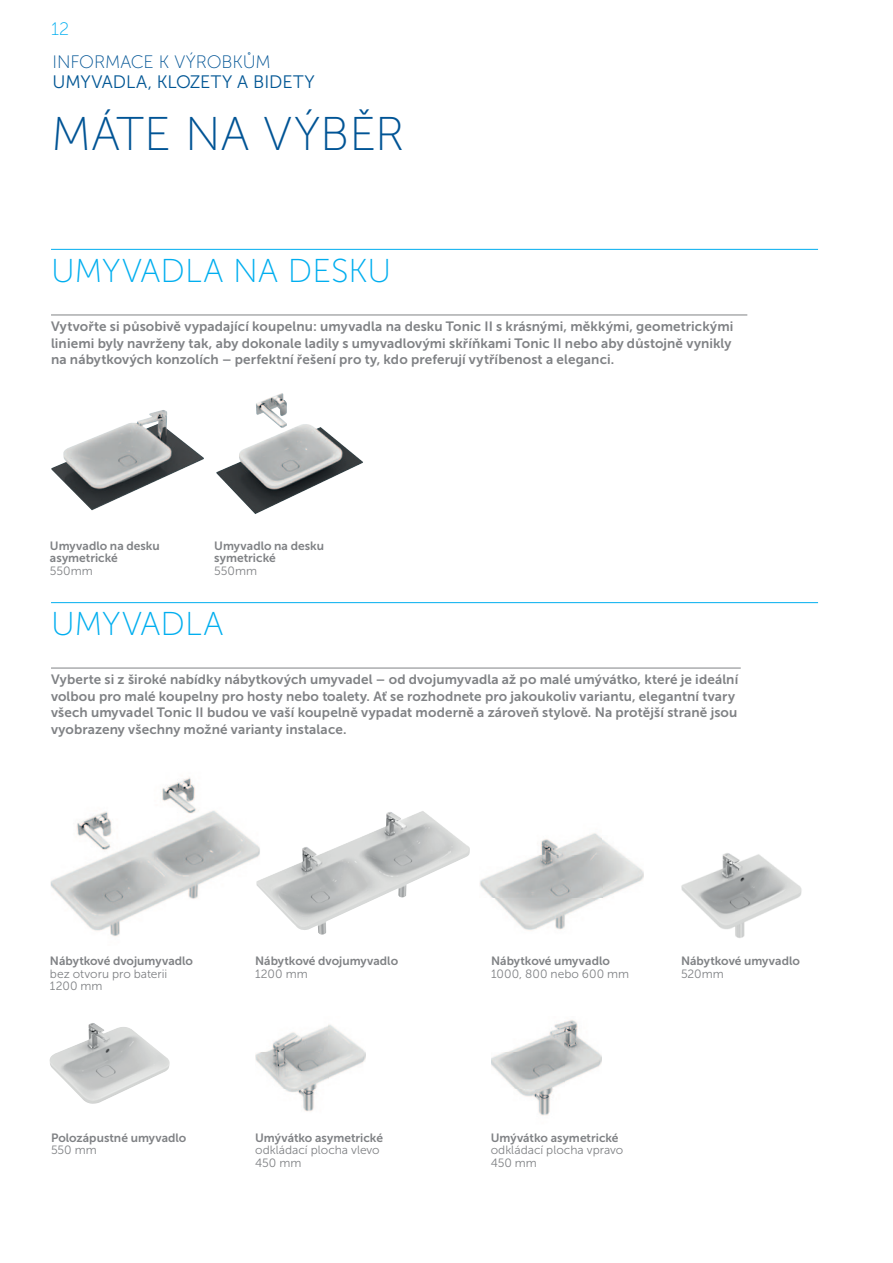
<style>
.page{position:relative;width:893px;height:1263px;background:#fff}
.page>*{position:absolute;margin:0;border:0;box-sizing:border-box;transform-origin:0 0}
.t1{font:47.25px "Museo Sans 100";color:#005495}
.t2{font:33px "Museo Sans 100";color:#00aeef}
.t3{font:18px "Museo Sans 300";letter-spacing:-.005em;color:#015694}
.t4{font:18px "Museo Sans 100";letter-spacing:-.01em;color:#005495}
.t5{font:18px "Museo Sans 100";color:#00aeef}
.t6{font:13.5px/16.5px "Museo Sans 700";letter-spacing:.01em;color:#808285}
.t7{font:12px/12.3px "Museo Sans 700";color:#808285}
.t8{font:12px/12.3px "Museo Sans 300";letter-spacing:.005em;color:#808285}
</style>
<div class="page">
<img style="left:216px;top:393px;width:147px;height:121px">
<img style="left:255px;top:1024px;width:110px;height:88px">
<img style="left:491px;top:1020px;width:110px;height:96px">
<img style="left:51px;top:410px;width:153px;height:100px">
<img style="left:50px;top:1023px;width:120px;height:81px">
<img style="left:260px;top:811px;width:210px;height:124px">
<img style="left:480px;top:833px;width:163px;height:98px">
<img style="left:51px;top:777px;width:209px;height:160px">
<img style="left:681px;top:853px;width:121px;height:85px">
<hr style="left:51px;top:249px;width:767px;height:1px;background:#00aeef">
<hr style="left:51px;top:315px;width:696px;height:1px;background:#808285">
<hr style="left:51px;top:668px;width:690px;height:1px;background:#808285">
<hr style="left:51px;top:602px;width:767px;height:1px;background:#00aeef">
<h3 class="t5" style="left:51px;top:19px;width:20px">12</h3>
<h3 class="t4" style="left:53px;top:52px;width:220px">INFORMACE K VÝROBKŮM</h3>
<h3 class="t3" style="left:53px;top:72px;width:264px">UMYVADLA, KLOZETY A BIDETY</h3>
<h1 class="t1" style="left:51px;top:109px;width:355px">MÁTE NA VÝBĚR</h1>
<h2 class="t2" style="left:51px;top:253px;width:342px">UMYVADLA NA DESKU</h2>
<p class="t6" style="left:51px;top:318px;width:684px">Vytvořte si působivě vypadající koupelnu: umyvadla na desku Tonic II s krásnými, měkkými, geometrickými liniemi byly navrženy tak, aby dokonale ladily s umyvadlovými skříňkami Tonic II nebo aby důstojně vynikly na nábytkových konzolích – perfektní řešení pro ty, kdo preferují vytříbenost a eleganci.</p>
<p class="t7" style="left:50px;top:540px;width:111px">Umyvadlo na desku asymetrické</p>
<p class="t8" style="left:50px;top:564px;width:44px">550mm</p>
<p class="t7" style="left:214px;top:540px;width:111px">Umyvadlo na desku symetrické</p>
<p class="t8" style="left:214px;top:564px;width:44px">550mm</p>
<h2 class="t2" style="left:51px;top:606px;width:174px">UMYVADLA</h2>
<p class="t6" style="left:51px;top:671px;width:689px">Vyberte si z široké nabídky nábytkových umyvadel – od dvojumyvadla až po malé umývátko, které je ideální volbou pro malé koupelny pro hosty nebo toalety. Ať se rozhodnete pro jakoukoliv variantu, elegantní tvary všech umyvadel Tonic II budou ve vaší koupelně vypadat moderně a zároveň stylově. Na protější straně jsou vyobrazeny všechny možné varianty instalace.</p>
<p class="t7" style="left:50px;top:955px;width:145px">Nábytkové dvojumyvadlo</p>
<p class="t8" style="left:50px;top:967px;width:119px">bez otvoru pro baterii<br>1200 mm</p>
<p class="t7" style="left:51px;top:1131px;width:137px">Polozápustné umyvadlo</p>
<p class="t8" style="left:51px;top:1144px;width:47px">550 mm</p>
<p class="t7" style="left:255px;top:955px;width:145px">Nábytkové dvojumyvadlo</p>
<p class="t8" style="left:255px;top:967px;width:54px">1200 mm</p>
<p class="t7" style="left:255px;top:1131px;width:129px">Umývátko asymetrické</p>
<p class="t8" style="left:255px;top:1144px;width:126px">odkládací plocha vlevo<br>450 mm</p>
<p class="t7" style="left:491px;top:955px;width:120px">Nábytkové umyvadlo</p>
<p class="t8" style="left:491px;top:967px;width:140px">1000, 800 nebo 600 mm</p>
<p class="t7" style="left:681px;top:955px;width:120px">Nábytkové umyvadlo</p>
<p class="t8" style="left:681px;top:967px;width:44px">520mm</p>
<p class="t7" style="left:491px;top:1131px;width:129px">Umývátko asymetrické</p>
<p class="t8" style="left:491px;top:1144px;width:134px">odkládací plocha vpravo<br>450 mm</p>
</div>
